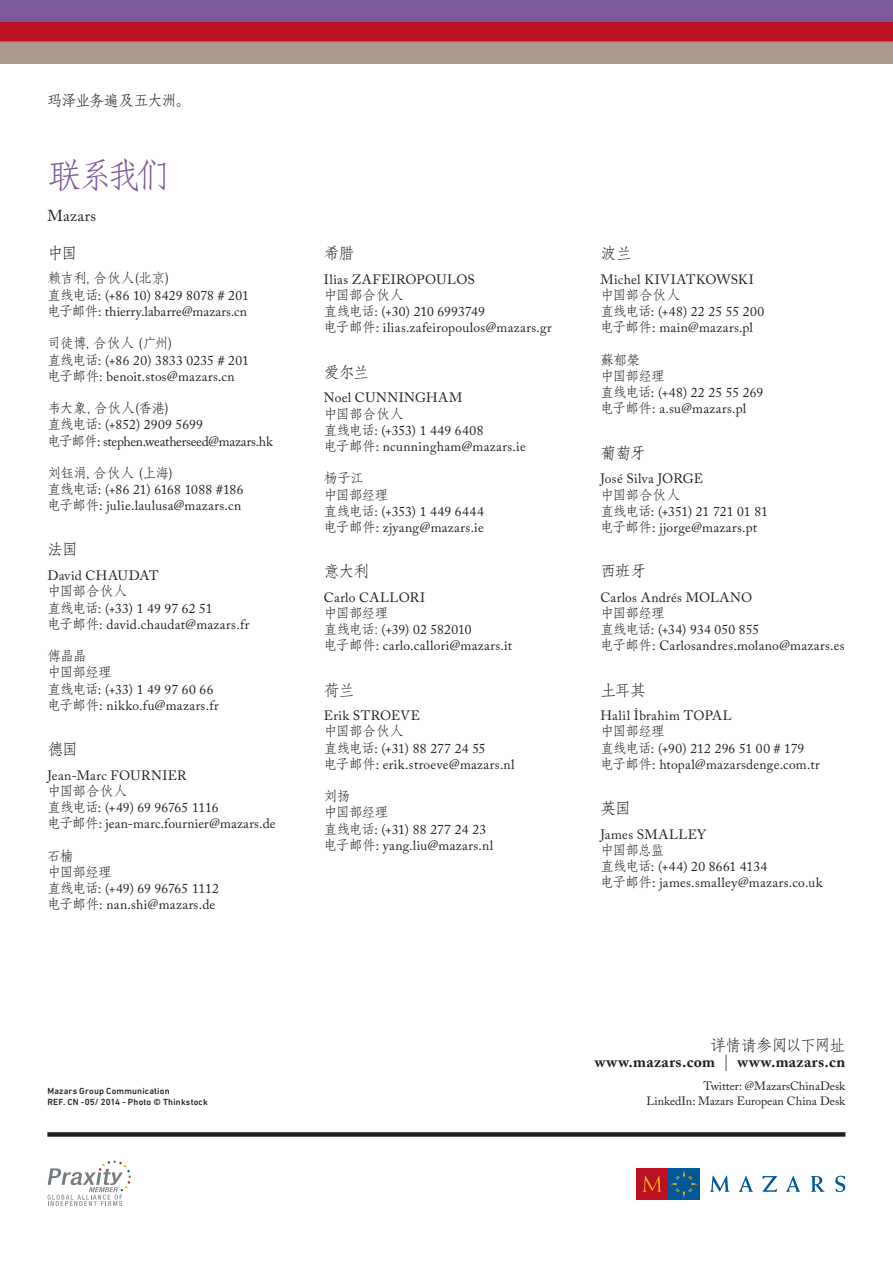
<style>
.page{position:relative;width:893px;height:1263px;background:#fff}
.page>*{position:absolute;margin:0;border:0;box-sizing:border-box;transform-origin:0 0}
.t1{font:34.5px "Adobe Fangsong Std";color:#7c5a99}
.t2{font:15.75px "Adobe Fangsong Std";letter-spacing:-.06em;color:#231f20}
.t3{font:700 15.75px "Adobe Caslon Pro";letter-spacing:.025em;color:#231f20}
.t4{font:15.75px "Adobe Caslon Pro";letter-spacing:.025em;color:#231f20}
.t5{font:15px "Adobe Fangsong Std";letter-spacing:-.06em;color:#231f20}
.t6{font:13.5px/16.2px "Adobe Caslon Pro";letter-spacing:.02em;color:#231f20}
.t7{font:13.5px/16.2px "Adobe Fangsong Std";letter-spacing:-.045em;color:#231f20}
.t8{font:13.5px/16.2px "Adobe Caslon Pro";letter-spacing:-.015em;color:#231f20}
.t9{font:12px/14.4px "Adobe Caslon Pro";color:#231f20;text-align:right}
.t10{font:500 9px/10.8px "DIN Next LT Pro";letter-spacing:.02em;color:#231f20}
.s1{font-family:"Adobe Fangsong Std"}
.s2{font-family:"Adobe Fangsong Std";font-weight:400}
</style>
<div class="page">
<div style="left:637px;top:1168px;width:31px;height:32px;background:#ba1021"></div>
<div style="left:668px;top:1168px;width:32px;height:32px;background:#005996"></div>
<svg style="left:670px;top:1170px;width:28px;height:28px"></svg>
<svg style="left:710px;top:1176px;width:19px;height:16px"></svg>
<svg style="left:762px;top:1176px;width:15px;height:16px"></svg>
<svg style="left:835px;top:1176px;width:10px;height:16px"></svg>
<svg style="left:739px;top:1176px;width:14px;height:16px"></svg>
<svg style="left:786px;top:1176px;width:14px;height:16px"></svg>
<svg style="left:811px;top:1176px;width:13px;height:16px"></svg>
<svg style="left:643px;top:1176px;width:18px;height:16px"></svg>
<div style="left:47px;top:1132px;width:798px;height:5px;background:#231f20"></div>
<svg style="left:48px;top:1160px;width:83px;height:46px"></svg>
<svg style="left:0;top:0;width:893px;height:64px;background:#9e596f"></svg>
<p class="t5" style="left:47px;top:92px;width:145px">玛泽业务遍及五大洲。</p>
<h1 class="t1" style="left:47px;top:154px;width:125px">联系我们</h1>
<p class="t4" style="left:47px;top:207px;width:50px">Mazars</p>
<p class="t2" style="left:47px;top:243px;width:31px">中国</p>
<p class="t7" style="left:47px;top:271px;width:124px">赖吉利, 合伙人(北京)</p>
<p class="t6" style="left:47px;top:287px;width:203px"><span class="s1">直线电话</span>: (+86 10) 8429 8078 # 201<span class="s1">电子邮件</span>: thierry.labarre@mazars.cn</p>
<p class="t7" style="left:47px;top:335px;width:127px">司徒博, 合伙人 (广州)</p>
<p class="t6" style="left:47px;top:352px;width:203px"><span class="s1">直线电话</span>: (+86 20) 3833 0235 # 201<span class="s1">电子邮件</span>: benoit.stos@mazars.cn</p>
<p class="t7" style="left:47px;top:400px;width:123px">韦大象, 合伙人(香港)</p>
<p class="t8" style="left:47px;top:416px;width:227px"><span class="s1">直线电话</span>: (+852) 2909 5699<br><span class="s1">电子邮件</span>: stephen.weatherseed@mazars.hk</p>
<p class="t7" style="left:47px;top:465px;width:127px">刘钰涓, 合伙人 (上海)</p>
<p class="t6" style="left:47px;top:481px;width:198px"><span class="s1">直线电话</span>: (+86 21) 6168 1088 #186<span class="s1">电子邮件</span>: julie.laulusa@mazars.cn</p>
<p class="t2" style="left:47px;top:540px;width:32px">法国</p>
<p class="t6" style="left:47px;top:567px;width:113px">David CHAUDAT</p>
<p class="t7" style="left:47px;top:583px;width:81px">中国部合伙人</p>
<p class="t6" style="left:47px;top:600px;width:203px"><span class="s1">直线电话</span>: (+33) 1 49 97 62 51<br><span class="s1">电子邮件</span>: david.chaudat@mazars.fr</p>
<p class="t7" style="left:47px;top:648px;width:66px">傅晶晶<br>中国部经理</p>
<p class="t6" style="left:47px;top:681px;width:173px"><span class="s1">直线电话</span>: (+33) 1 49 97 60 66<span class="s1">电子邮件</span>: nikko.fu@mazars.fr</p>
<p class="t2" style="left:47px;top:739px;width:32px">德国</p>
<p class="t6" style="left:47px;top:767px;width:141px">Jean-Marc FOURNIER</p>
<p class="t7" style="left:47px;top:783px;width:81px">中国部合伙人</p>
<p class="t6" style="left:47px;top:799px;width:230px"><span class="s1">直线电话</span>: (+49) 69 96765 1116<br><span class="s1">电子邮件</span>: jean-marc.fournier@mazars.de</p>
<p class="t7" style="left:47px;top:848px;width:66px">石楠<br>中国部经理</p>
<p class="t6" style="left:47px;top:880px;width:173px"><span class="s1">直线电话</span>: (+49) 69 96765 1112<span class="s1">电子邮件</span>: nan.shi@mazars.de</p>
<p class="t2" style="left:324px;top:244px;width:32px">希腊</p>
<p class="t6" style="left:324px;top:271px;width:153px">Ilias ZAFEIROPOULOS</p>
<p class="t7" style="left:324px;top:287px;width:81px">中国部合伙人</p>
<p class="t6" style="left:324px;top:303px;width:229px"><span class="s1">直线电话</span>: (+30) 210 6993749<br><span class="s1">电子邮件</span>: ilias.zafeiropoulos@mazars.gr</p>
<p class="t2" style="left:324px;top:362px;width:46px">爱尔兰</p>
<p class="t6" style="left:324px;top:390px;width:140px">Noel CUNNINGHAM</p>
<p class="t7" style="left:324px;top:406px;width:81px">中国部合伙人</p>
<p class="t6" style="left:324px;top:422px;width:203px"><span class="s1">直线电话</span>: (+353) 1 449 6408<br><span class="s1">电子邮件</span>: ncunningham@mazars.ie</p>
<p class="t7" style="left:324px;top:470px;width:66px">杨子江<br>中国部经理</p>
<p class="t6" style="left:324px;top:503px;width:161px"><span class="s1">直线电话</span>: (+353) 1 449 6444<span class="s1">电子邮件</span>: zjyang@mazars.ie</p>
<p class="t2" style="left:324px;top:562px;width:47px">意大利</p>
<p class="t6" style="left:324px;top:589px;width:103px">Carlo CALLORI</p>
<p class="t7" style="left:324px;top:605px;width:66px">中国部经理</p>
<p class="t6" style="left:324px;top:621px;width:190px"><span class="s1">直线电话:</span> (+39) 02 582010<br><span class="s1">电子邮件</span>: carlo.callori@mazars.it</p>
<p class="t2" style="left:324px;top:680px;width:32px">荷兰</p>
<p class="t6" style="left:324px;top:707px;width:98px">Erik STROEVE</p>
<p class="t7" style="left:324px;top:723px;width:81px">中国部合伙人</p>
<p class="t6" style="left:324px;top:740px;width:192px"><span class="s1">直线电话</span>: (+31) 88 277 24 55<br><span class="s1">电子邮件</span>: erik.stroeve@mazars.nl</p>
<p class="t7" style="left:324px;top:788px;width:66px">刘扬<br>中国部经理</p>
<p class="t6" style="left:324px;top:821px;width:171px"><span class="s1">直线电话</span>: (+31) 88 277 24 23<span class="s1">电子邮件</span>: yang.liu@mazars.nl</p>
<p class="t2" style="left:600px;top:244px;width:33px">波兰</p>
<p class="t6" style="left:600px;top:271px;width:155px">Michel KIVIATKOWSKI</p>
<p class="t7" style="left:600px;top:287px;width:81px">中国部合伙人</p>
<p class="t6" style="left:600px;top:303px;width:165px"><span class="s1">直线电话</span>: (+48) 22 25 55 200<span class="s1">电子邮件</span>: main@mazars.pl</p>
<p class="t7" style="left:600px;top:352px;width:66px">蘇郁榮<br>中国部经理</p>
<p class="t6" style="left:600px;top:384px;width:164px"><span class="s1">直线电话</span>: (+48) 22 25 55 269<span class="s1">电子邮件</span>: a.su@mazars.pl</p>
<p class="t2" style="left:600px;top:443px;width:47px">葡萄牙</p>
<p class="t6" style="left:600px;top:471px;width:104px">José Silva JORGE</p>
<p class="t7" style="left:600px;top:487px;width:81px">中国部合伙人</p>
<p class="t6" style="left:600px;top:503px;width:169px"><span class="s1">直线电话</span>: (+351) 21 721 01 81<span class="s1">电子邮件</span>: jjorge@mazars.pt</p>
<p class="t2" style="left:600px;top:562px;width:47px">西班牙</p>
<p class="t6" style="left:600px;top:589px;width:153px">Carlos Andrés MOLANO</p>
<p class="t7" style="left:600px;top:605px;width:66px">中国部经理</p>
<p class="t6" style="left:600px;top:621px;width:246px"><span class="s1">直线电话</span>: (+34) 934 050 855<br><span class="s1">电子邮件</span>: Carlosandres.molano@mazars.es</p>
<p class="t2" style="left:600px;top:680px;width:47px">土耳其</p>
<p class="t6" style="left:600px;top:707px;width:133px">Halil İbrahim TOPAL</p>
<p class="t7" style="left:600px;top:723px;width:66px">中国部经理</p>
<p class="t6" style="left:600px;top:740px;width:221px"><span class="s1">直线电话</span>: (+90) 212 296 51 00 # 179<span class="s1">电子邮件</span>: htopal@mazarsdenge.com.tr</p>
<p class="t2" style="left:600px;top:798px;width:32px">英国</p>
<p class="t6" style="left:600px;top:826px;width:107px">James SMALLEY</p>
<p class="t7" style="left:600px;top:842px;width:65px">中国部总监</p>
<p class="t6" style="left:600px;top:858px;width:224px"><span class="s1">直线电话</span>: (+44) 20 8661 4134<br><span class="s1">电子邮件</span>: james.smalley@mazars.co.uk</p>
<p class="t10" style="left:47px;top:1085px;width:162px">Mazars Group Communication<br>REF. CN -05/ 2014 - Photo © Thinkstock</p>
<p class="t2" style="left:710px;top:1036px;width:136px">详情请参阅以下网址</p>
<p class="t3" style="left:595px;top:1053px;width:252px">www.mazars.com <span class="s2">|</span> www.mazars.cn</p>
<p class="t9" style="left:647px;top:1079px;width:200px">Twitter: @MazarsChinaDesk<br>LinkedIn: Mazars European China Desk</p>
</div>
